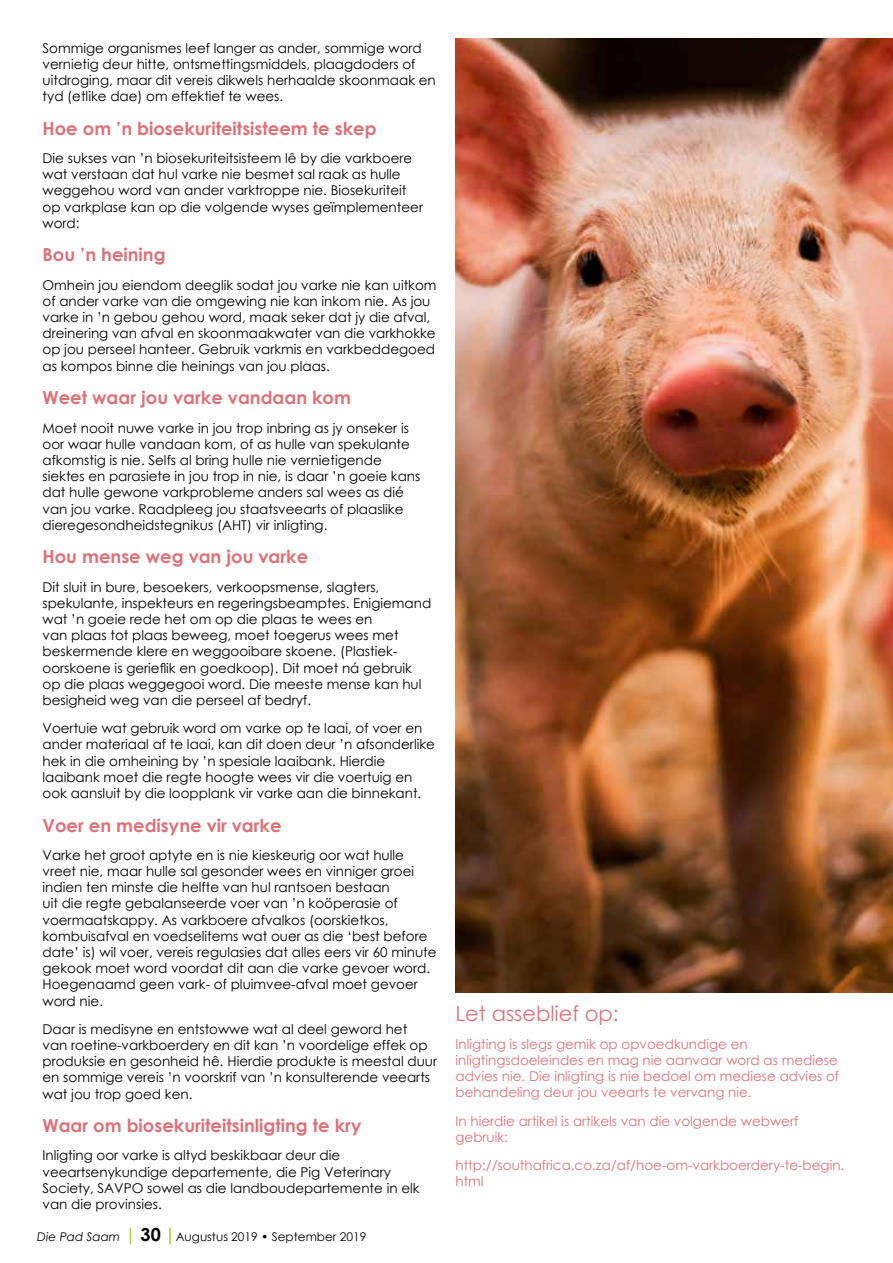
<style>
.page{position:relative;width:893px;height:1263px;background:#fff}
.page>*{position:absolute;margin:0;border:0;box-sizing:border-box;transform-origin:0 0}
.t1{font:21px "Century Gothic";color:#da7379}
.t2{font:700 18px "Century Gothic";color:#da7379}
.t3{font:13.5px/16.2px "Century Gothic";color:#000}
.t4{font:13.5px/16.2px "Century Gothic";color:#da7379}
.t5{font:12px "Century Gothic";color:#000}
.s1{font-style:italic}
.s2{font-size:18px;color:#abc02c}
.s3{font-weight:700;font-size:18px}
.s4{font-weight:700;font-size:18px;color:#abc02c}
</style>
<div class="page">
<img style="left:455px;top:38px;width:438px;height:955px">
<p class="t3" style="left:43px;top:39px;width:395px">Sommige organismes leef langer as ander, sommige word vernietig deur hitte, ontsmettingsmiddels, plaagdoders of uitdroging, maar dit vereis dikwels herhaalde skoonmaak en tyd (etlike dae) om effektief te wees.</p>
<h2 class="t2" style="left:43px;top:115px;width:336px">Hoe om ’n biosekuriteitsisteem te skep</h2>
<p class="t3" style="left:43px;top:150px;width:382px">Die sukses van ’n biosekuriteitsisteem lê by die varkboere wat verstaan dat hul varke nie besmet sal raak as hulle weggehou word van ander varktroppe nie. Biosekuriteit op varkplase kan op die volgende wyses geïmplementeer word:</p>
<h2 class="t2" style="left:43px;top:241px;width:125px">Bou ’n heining</h2>
<p class="t3" style="left:43px;top:276px;width:396px">Omhein jou eiendom deeglik sodat jou varke nie kan uitkom of ander varke van die omgewing nie kan inkom nie. As jou varke in ’n gebou gehou word, maak seker dat jy die afval, dreinering van afval en skoonmaakwater van die varkhokke op jou perseel hanteer. Gebruik varkmis en varkbeddegoed as kompos binne die heinings van jou plaas.</p>
<h2 class="t2" style="left:43px;top:384px;width:310px">Weet waar jou varke vandaan kom</h2>
<p class="t3" style="left:43px;top:419px;width:379px">Moet nooit nuwe varke in jou trop inbring as jy onseker is oor waar hulle vandaan kom, of as hulle van spekulante afkomstig is nie. Selfs al bring hulle nie vernietigende siektes en parasiete in jou trop in nie, is daar ’n goeie kans dat hulle gewone varkprobleme anders sal wees as dié van jou varke. Raadpleeg jou staatsveearts of plaaslike dieregesondheidstegnikus (AHT) vir inligting.</p>
<h2 class="t2" style="left:43px;top:543px;width:267px">Hou mense weg van jou varke</h2>
<p class="t3" style="left:43px;top:578px;width:390px">Dit sluit in bure, besoekers, verkoopsmense, slagters, spekulante, inspekteurs en regeringsbeamptes. Enigiemand wat ’n goeie rede het om op die plaas te wees en<br>van plaas tot plaas beweeg, moet toegerus wees met beskermende klere en weggooibare skoene. (Plastiek&shy;oorskoene is gerieflik en goedkoop). Dit moet ná gebruik op die plaas weggegooi word. Die meeste mense kan hul besigheid weg van die perseel af bedryf.</p>
<p class="t3" style="left:43px;top:720px;width:394px">Voertuie wat gebruik word om varke op te laai, of voer en ander materiaal af te laai, kan dit doen deur ’n afsonderlike hek in die omheining by ’n spesiale laaibank. Hierdie laaibank moet die regte hoogte wees vir die voertuig en ook aansluit by die loopplank vir varke aan die binnekant.</p>
<h2 class="t2" style="left:43px;top:811px;width:241px">Voer en medisyne vir varke</h2>
<p class="t3" style="left:43px;top:846px;width:396px">Varke het groot aptyte en is nie kieskeurig oor wat hulle vreet nie, maar hulle sal gesonder wees en vinniger groei indien ten minste die helfte van hul rantsoen bestaan<br>uit die regte gebalanseerde voer van ’n koöperasie of voermaatskappy. As varkboere afvalkos (oorskietkos, kombuisafval en voedselitems wat ouer as die ‘best before date’ is) wil voer, vereis regulasies dat alles eers vir 60 minute gekook moet word voordat dit aan die varke gevoer word.<br>Hoegenaamd geen vark- of pluimvee-afval moet gevoer word nie.</p>
<p class="t3" style="left:43px;top:1020px;width:396px">Daar is medisyne en entstowwe wat al deel geword het<br>van roetine-varkboerdery en dit kan ’n voordelige effek op produksie en gesonheid hê. Hierdie produkte is meestal duur en sommige vereis ’n voorskrif van ’n konsulterende veearts wat jou trop goed ken.</p>
<h2 class="t2" style="left:43px;top:1112px;width:320px">Waar om biosekuriteitsinligting te kry</h2>
<p class="t3" style="left:43px;top:1147px;width:379px">Inligting oor varke is altyd beskikbaar deur die veeartsenykundige departemente, die Pig Veterinary Society, SAVPO sowel as die landboudepartemente in elk van die provinsies.</p>
<p class="t5" style="left:37px;top:1228px;width:331px"><span class="s1">Die Pad Saam</span> <span class="s2">|</span> <span class="s3">30</span> <span class="s4">|</span>Augustus 2019 • September 2019</p>
<h1 class="t1" style="left:455px;top:998px;width:165px">Let asseblief op:</h1>
<p class="t4" style="left:455px;top:1035px;width:385px">Inligting is slegs gemik op opvoedkundige en inligtingsdoeleindes en mag nie aanvaar word as mediese advies nie. Die inligting is nie bedoel om mediese advies of behandeling deur jou veearts te vervang nie.</p>
<p class="t4" style="left:455px;top:1112px;width:344px">In hierdie artikel is artikels van die volgende webwerf gebruik:</p>
<p class="t4" style="left:455px;top:1157px;width:390px">http://southafrica.co.za/af/hoe-om-varkboerdery-te-begin. html</p>
</div>
